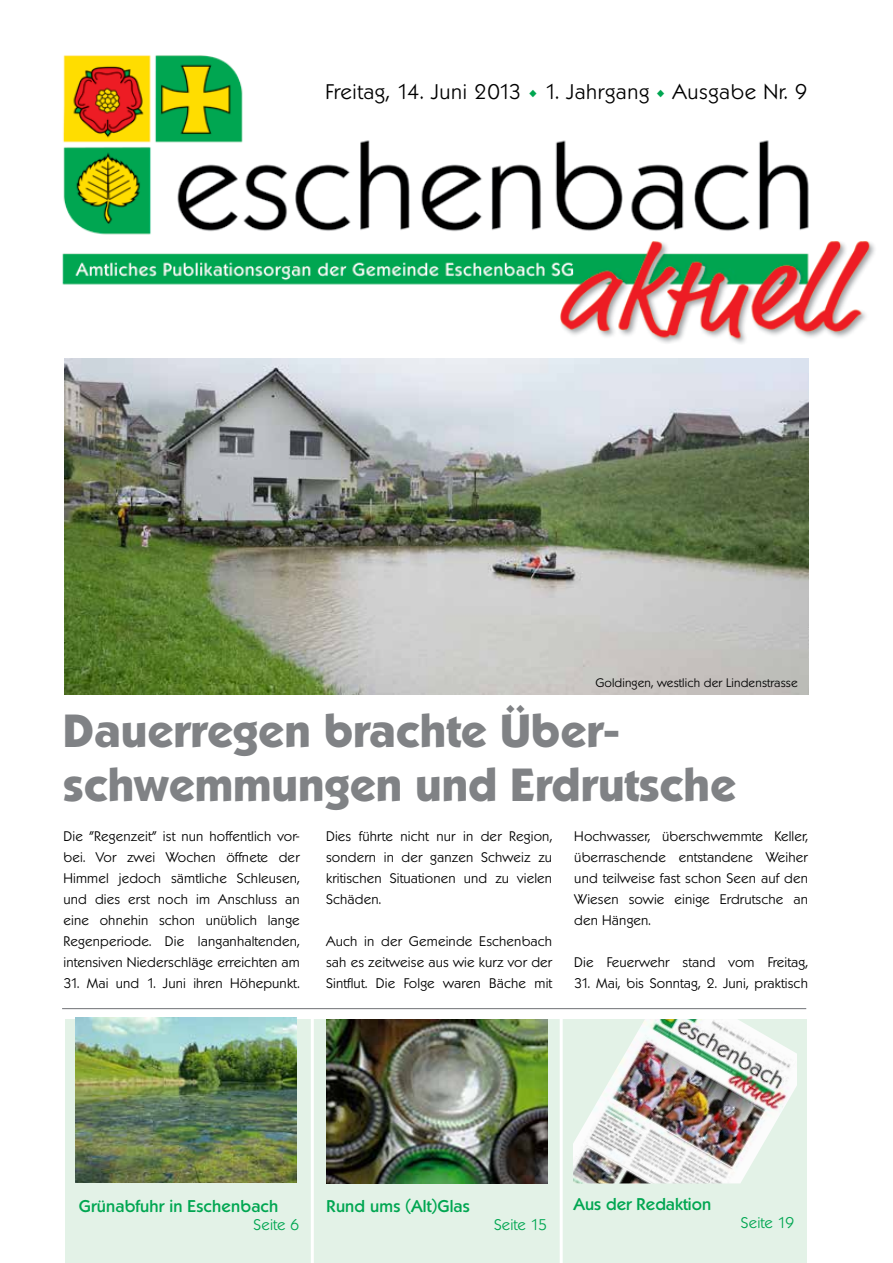
<style>
.page{position:relative;width:893px;height:1263px;background:#fff}
.page>*{position:absolute;margin:0;border:0;box-sizing:border-box;transform-origin:0 0}
.t1{font:700 45px/54px "Koblenz TS";color:#808285}
.t2{font:300 20.55px "Koblenz TS";letter-spacing:.03em;color:#000}
.t3{font:500 16.5px "Koblenz TS";letter-spacing:.01em;color:#00a651}
.t4{font:300 15px "Koblenz TS";letter-spacing:.01em;color:#00a651}
.t5{font:300 13.5px/21px "Koblenz TS";letter-spacing:.01em;color:#000;text-align:justify}
.t6{font:300 12px "Koblenz TS";letter-spacing:.01em;color:#000}
.s1{font-weight:700;font-size:32.1px;color:#00a651}
</style>
<div class="page">
<img style="left:65px;top:358px;width:743px;height:336px">
<div style="left:65px;top:1019px;width:741px;height:244px;background:#e3f2e7"></div>
<hr style="left:560px;top:983px;width:3px;height:280px;background:#fff">
<hr style="left:311px;top:983px;width:3px;height:280px;background:#fff">
<img style="left:62px;top:55px;width:813px;height:289px">
<img style="left:573px;top:1019px;width:224px;height:164px">
<img style="left:327px;top:1019px;width:220px;height:164px">
<img style="left:75px;top:1018px;width:221px;height:164px">
<hr style="left:62px;top:1008px;width:744px;height:1px;background:#808285">
<h2 class="t2" style="left:326px;top:80px;width:483px">Freitag, 14. Juni 2013 <span class="s1">•</span> 1. Jahrgang <span class="s1">•</span> Ausgabe Nr. 9</h2>
<p class="t6" style="left:595px;top:675px;width:204px">Goldingen, westlich der Lindenstrasse</p>
<h1 class="t1" style="left:63px;top:704px;width:674px">Dauerregen brachte Über&shy;schwemmungen und Erdrutsche</h1>
<p class="t5" style="left:64px;top:826px;width:238px">Die "Regenzeit" ist nun hoffentlich vor&shy;bei. Vor zwei Wochen öffnete der Himmel jedoch sämtliche Schleusen, und dies erst noch im Anschluss an eine ohnehin schon unüblich lange Regenperiode. Die langanhaltenden, intensiven Niederschläge erreichten am</p>
<p class="t5" style="left:64px;top:973px;width:238px">31. Mai und 1. Juni ihren Höhepunkt.</p>
<p class="t5" style="left:326px;top:826px;width:228px">Dies führte nicht nur in der Region, sondern in der ganzen Schweiz zu kritischen Situationen und zu vielen Schäden.</p>
<p class="t5" style="left:326px;top:931px;width:228px">Auch in der Gemeinde Eschenbach sah es zeitweise aus wie kurz vor der Sintflut. Die Folge waren Bäche mit</p>
<p class="t5" style="left:574px;top:826px;width:235px">Hochwasser, überschwemmte Keller, überraschende entstandene Weiher und teilweise fast schon Seen auf den Wiesen sowie einige Erdrutsche an den Hängen.</p>
<p class="t5" style="left:574px;top:952px;width:235px">Die Feuerwehr stand vom Freitag,</p>
<p class="t5" style="left:574px;top:973px;width:235px">31. Mai, bis Sonntag, 2. Juni, praktisch</p>
<p class="t3" style="left:79px;top:1196px;width:201px">Grünabfuhr in Eschenbach</p>
<p class="t4" style="left:254px;top:1215px;width:47px">Seite 6</p>
<p class="t3" style="left:327px;top:1196px;width:145px">Rund ums (Alt)Glas</p>
<p class="t4" style="left:494px;top:1215px;width:55px">Seite 15</p>
<p class="t3" style="left:573px;top:1194px;width:139px">Aus der Redaktion</p>
<p class="t4" style="left:741px;top:1214px;width:55px">Seite 19</p>
</div>
